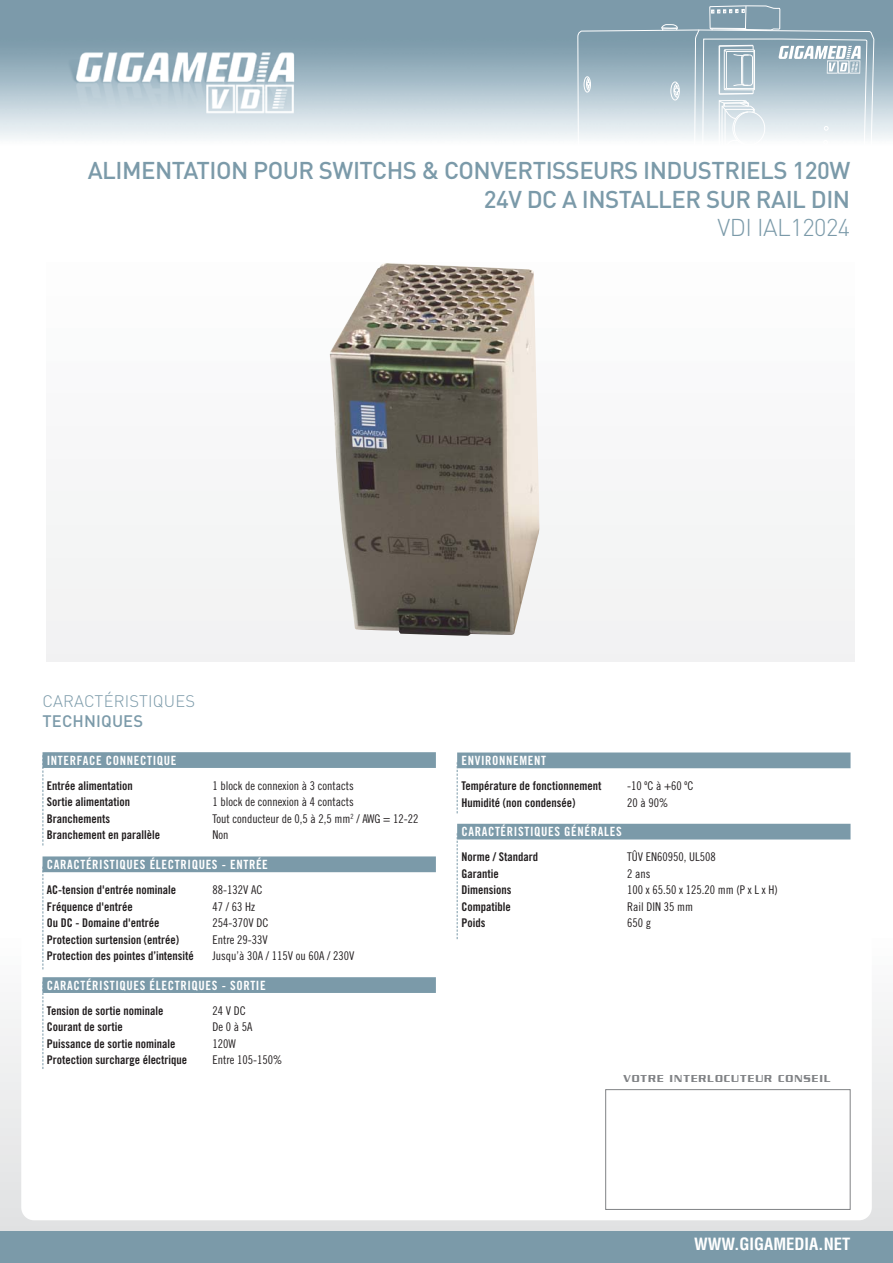
<style>
.page{position:relative;width:893px;height:1263px;background:#fff}
.page>*{position:absolute;margin:0;border:0;box-sizing:border-box;transform-origin:0 0}
.t1{font:500 24px/28.8px "DIN";letter-spacing:-.02em;color:#7b9aa9;text-align:right}
.t2{font:300 24px "DIN";letter-spacing:-.02em;color:#7b9aa9}
.t3{font:700 condensed 16.5px "Helvetica";color:#fff}
.t4{font:300 16.5px "DIN";letter-spacing:.01em;color:#7b9aa9}
.t5{font:500 16.5px "DIN";letter-spacing:.01em;color:#7b9aa9}
.t6{font:12.75px "Trade Gothic Bold Cond Twenty";letter-spacing:.05em;color:#fff}
.t7{font:12px "Trade Gothic Bold Cond Twenty";color:#231f20}
.t8{font:12px "Trade Gothic Cond Eighteen";color:#231f20}
.t9{font:500 10.95px "Serpentine";letter-spacing:.095em;color:#808285}
</style>
<div class="page">
<svg style="left:0;top:1010px;width:892px;height:221px;background:#e5e6e7"></svg>
<div style="left:0;top:1231px;width:892px;height:32px;background:#7b9aa9"></div>
<img style="left:0;top:0;width:892px;height:139px">
<div style="left:21px;top:267px;width:851px;height:953px;background:#fff;border-radius:13px"></div>
<svg style="left:577px;top:5px;width:297px;height:134px;background:#aec2cc"></svg>
<div style="left:47px;top:250px;width:808px;height:412px;background:#f7f7f8"></div>
<img style="left:330px;top:263px;width:210px;height:373px">
<div style="left:43px;top:752px;width:393px;height:16px;background:#7b9aa9"></div>
<div style="left:43px;top:856px;width:393px;height:16px;background:#7b9aa9"></div>
<div style="left:43px;top:977px;width:393px;height:16px;background:#7b9aa9"></div>
<div style="left:457px;top:753px;width:393px;height:15px;background:#7b9aa9"></div>
<div style="left:457px;top:824px;width:393px;height:16px;background:#7b9aa9"></div>
<svg style="left:43px;top:768px;width:1px;height:78px"></svg>
<svg style="left:457px;top:762px;width:1px;height:51px"></svg>
<svg style="left:457px;top:833px;width:1px;height:106px"></svg>
<svg style="left:43px;top:872px;width:1px;height:97px"></svg>
<svg style="left:43px;top:993px;width:1px;height:76px"></svg>
<div style="left:605px;top:1089px;width:245px;height:121px;border:1px solid #808285"></div>
<h1 class="t1" style="left:88px;top:159px;width:764px">ALIMENTATION POUR SWITCHS &amp; CONVERTISSEURS INDUSTRIELS 120W<br>24V DC A INSTALLER SUR RAIL DIN</h1>
<h1 class="t2" style="left:717px;top:219px;width:134px">VDI IAL12024</h1>
<h2 class="t4" style="left:43px;top:695px;width:154px">CARACTÉRISTIQUES</h2>
<h2 class="t5" style="left:43px;top:716px;width:102px">TECHNIQUES</h2>
<p class="t6" style="left:47px;top:756px;width:131px">INTERFACE CONNECTIQUE</p>
<p class="t7" style="left:47px;top:781px;width:87px">Entrée alimentation</p>
<p class="t8" style="left:213px;top:781px;width:143px">1 block de connexion à 3 contacts</p>
<p class="t7" style="left:47px;top:798px;width:85px">Sortie alimentation</p>
<p class="t8" style="left:213px;top:798px;width:143px">1 block de connexion à 4 contacts</p>
<p class="t7" style="left:47px;top:814px;width:65px">Branchements</p>
<p class="t8" style="left:213px;top:814px;width:207px">Tout conducteur de 0,5 à 2,5 mm<sup>2</sup> / AWG = 12-22</p>
<p class="t7" style="left:47px;top:831px;width:115px">Branchement en parallèle</p>
<p class="t8" style="left:213px;top:831px;width:17px">Non</p>
<p class="t6" style="left:47px;top:860px;width:223px">CARACTÉRISTIQUES ÉLECTRIQUES - ENTRÉE</p>
<p class="t7" style="left:47px;top:885px;width:131px">AC-tension d'entrée nominale</p>
<p class="t8" style="left:213px;top:885px;width:51px">88-132V AC</p>
<p class="t7" style="left:47px;top:902px;width:87px">Fréquence d'entrée</p>
<p class="t8" style="left:213px;top:902px;width:44px">47 / 63 Hz</p>
<p class="t7" style="left:47px;top:918px;width:114px">Ou DC - Domaine d'entrée</p>
<p class="t8" style="left:213px;top:918px;width:57px">254-370V DC</p>
<p class="t7" style="left:47px;top:935px;width:134px">Protection surtension (entrée)</p>
<p class="t8" style="left:213px;top:935px;width:57px">Entre 29-33V</p>
<p class="t7" style="left:47px;top:951px;width:149px">Protection des pointes d’intensité</p>
<p class="t8" style="left:213px;top:951px;width:143px">Jusqu’à 30A / 115V ou 60A / 230V</p>
<p class="t6" style="left:47px;top:981px;width:221px">CARACTÉRISTIQUES ÉLECTRIQUES - SORTIE</p>
<p class="t7" style="left:47px;top:1006px;width:118px">Tension de sortie nominale</p>
<p class="t8" style="left:213px;top:1006px;width:35px">24 V DC</p>
<p class="t7" style="left:47px;top:1023px;width:77px">Courant de sortie</p>
<p class="t8" style="left:213px;top:1023px;width:41px">De 0 à 5A</p>
<p class="t7" style="left:47px;top:1039px;width:130px">Puissance de sortie nominale</p>
<p class="t8" style="left:213px;top:1039px;width:25px">120W</p>
<p class="t7" style="left:47px;top:1056px;width:142px">Protection surcharge électrique</p>
<p class="t8" style="left:213px;top:1056px;width:71px">Entre 105-150%</p>
<p class="t6" style="left:461px;top:756px;width:86px">ENVIRONNEMENT</p>
<p class="t7" style="left:461px;top:781px;width:142px">Température de fonctionnement</p>
<p class="t8" style="left:627px;top:781px;width:68px">-10 ºC à +60 ºC</p>
<p class="t7" style="left:461px;top:798px;width:115px">Humidité (non condensée)</p>
<p class="t8" style="left:627px;top:798px;width:43px">20 à 90%</p>
<p class="t6" style="left:461px;top:827px;width:162px">CARACTÉRISTIQUES GÉNÉRALES</p>
<p class="t7" style="left:461px;top:853px;width:78px">Norme / Standard</p>
<p class="t8" style="left:627px;top:853px;width:90px">TÛV EN60950, UL508</p>
<p class="t7" style="left:461px;top:869px;width:39px">Garantie</p>
<p class="t8" style="left:627px;top:869px;width:25px">2 ans</p>
<p class="t7" style="left:461px;top:886px;width:51px">Dimensions</p>
<p class="t8" style="left:627px;top:886px;width:152px">100 x 65.50 x 125.20 mm (P x L x H)</p>
<p class="t7" style="left:461px;top:902px;width:51px">Compatible</p>
<p class="t8" style="left:627px;top:902px;width:67px">Rail DIN 35 mm</p>
<p class="t7" style="left:461px;top:919px;width:25px">Poids</p>
<p class="t8" style="left:627px;top:919px;width:25px">650 g</p>
<p class="t9" style="left:623px;top:1075px;width:209px">VOTRE INTERLOCUTEUR CONSEIL</p>
<h2 class="t3" style="left:694px;top:1236px;width:158px">WWW.GIGAMEDIA.NET</h2>
</div>
